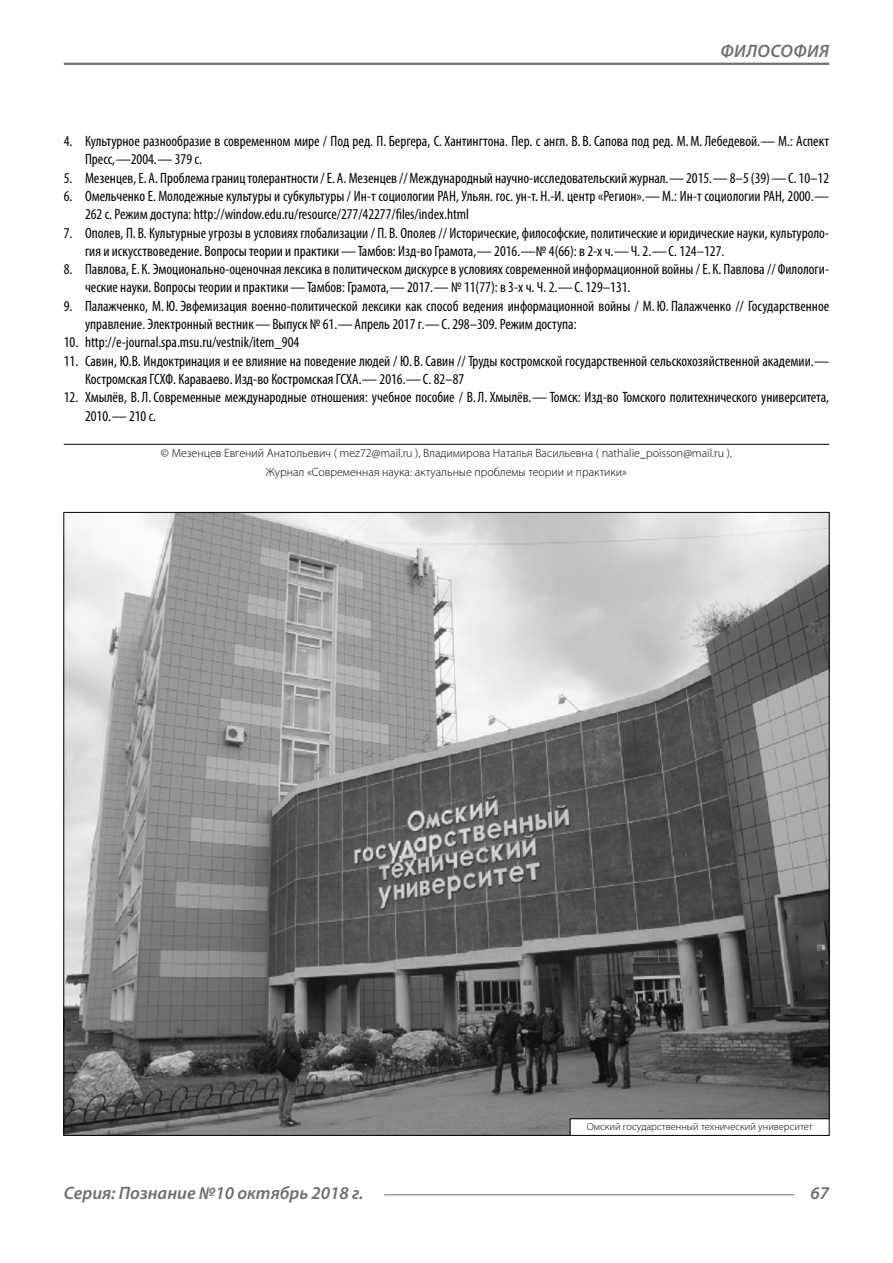
<style>
.page{position:relative;width:893px;height:1263px;background:#fff}
.page>*{position:absolute;margin:0;border:0;box-sizing:border-box;transform-origin:0 0}
.t1{font:italic 600 18px "Myriad Pro";color:#6e6e6e}
.t2{font:condensed 15px/18.3px "Myriad Pro";color:#000}
.Copy{font:300 12px/18.3px "Myriad Pro";color:#000;text-align:center}
.Author-doc{font:300 10.5px "Myriad Pro";color:#000}
</style>
<div class="page">
<hr style="left:64px;top:63px;width:765px;height:2px;background:#6e6e6e">
<hr style="left:384px;top:1194px;width:410px;height:1px;background:#6e6e6e">
<hr style="left:64px;top:444px;width:765px;height:1px;background:#000">
<img style="left:65px;top:514px;width:763px;height:620px">
<div style="left:570px;top:1119px;width:259px;height:16px;background:#fff"></div>
<div style="left:570px;top:1118px;width:260px;height:18px;border:1px solid #000"></div>
<p class="t1" style="left:720px;top:39px;width:27px">Философия</p>
<p class="t2" style="left:85px;top:132px;width:746px;text-indent:-21px">4. Культурное разнообразие в современном мире / Под ред. П. Бергера, С. Хантингтона. Пер. с англ. В. В. Сапова под ред. М.М. Лебедевой.— М.: Аспект<br>Пресс,—2004.— 379 с.</p>
<p class="t2" style="left:64px;top:168px;width:767px">5. Мезенцев, Е. А. Проблема границ толерантности / Е. А. Мезенцев // Международный научно-исследовательский журнал.— 2015.— 8–5 (39)—С. 10–12</p>
<p class="t2" style="left:85px;top:187px;width:746px;text-indent:-21px">6. Омельченко Е. Молодежные культуры и субкультуры / Ин-т социологии РАН, Ульян. гос. ун-т. Н.-И. центр «Регион».—М.: Ин-т социологии РАН, 2000.—<br>262 с. Режим доступа: http://window.edu.ru/resource/277/42277/files/index.html</p>
<p class="t2" style="left:85px;top:223px;width:746px;text-indent:-21px">7. Ополев, П. В. Культурные угрозы в условиях глобализации / П. В. Ополев // Исторические, философские, политические и юридические науки, культуроло&shy;гия и искусствоведение. Вопросы теории и практики—Тамбов: Изд-во Грамота,— 2016.—№ 4(66): в 2-х ч.—Ч. 2.—C. 124–127.</p>
<p class="t2" style="left:85px;top:260px;width:746px;text-indent:-21px">8. Павлова, Е.К. Эмоционально-оценочная лексика в политическом дискурсе в условиях современной информационной войны / Е.К. Павлова // Филологи&shy;ческие науки. Вопросы теории и практики—Тамбов: Грамота,— 2017.— № 11(77): в 3-х ч. Ч. 2.—C. 129–131.</p>
<p class="t2" style="left:85px;top:296px;width:746px;text-indent:-21px">9. Палажченко, М.Ю. Эвфемизация военно-политической лексики как способ ведения информационной войны / М.Ю. Палажченко // Государственное управление. Электронный вестник—Выпуск № 61.—Апрель 2017 г.—С. 298–309. Режим доступа:</p>
<p class="t2" style="left:64px;top:333px;width:237px">10. http://e-journal.spa.msu.ru/vestnik/item_904</p>
<p class="t2" style="left:85px;top:351px;width:746px;text-indent:-21px">11. Савин, Ю.В. Индоктринация и ее влияние на поведение людей / Ю. В. Савин // Труды костромской государственной сельскохозяйственной академии.—<br>Костромская ГСХФ. Караваево. Изд-во Костромская ГСХА.— 2016.—С. 82–87</p>
<p class="t2" style="left:85px;top:388px;width:746px;text-indent:-21px">12. Хмылёв, В. Л. Современные международные отношения: учебное пособие / В. Л. Хмылёв.— Томск: Изд-во Томского политехнического университета,<br>2010.— 210 с.</p>
<p class="Copy" style="left:161px;top:444px;width:573px">© Мезенцев Евгений Анатольевич ( mez72@mail.ru ), Владимирова Наталья Васильевна ( nathalie_poisson@mail.ru ).<br>Журнал «Современная наука: актуальные проблемы теории и практики»</p>
<p class="Author-doc" style="left:587px;top:1120px;width:228px">Омский государственный технический университет</p>
<p class="t1" style="left:64px;top:1182px;width:301px">Серия: Познание №10 октябрь 2018 г.</p>
<p class="t1" style="left:810px;top:1182px;width:20px">67</p>
</div>
